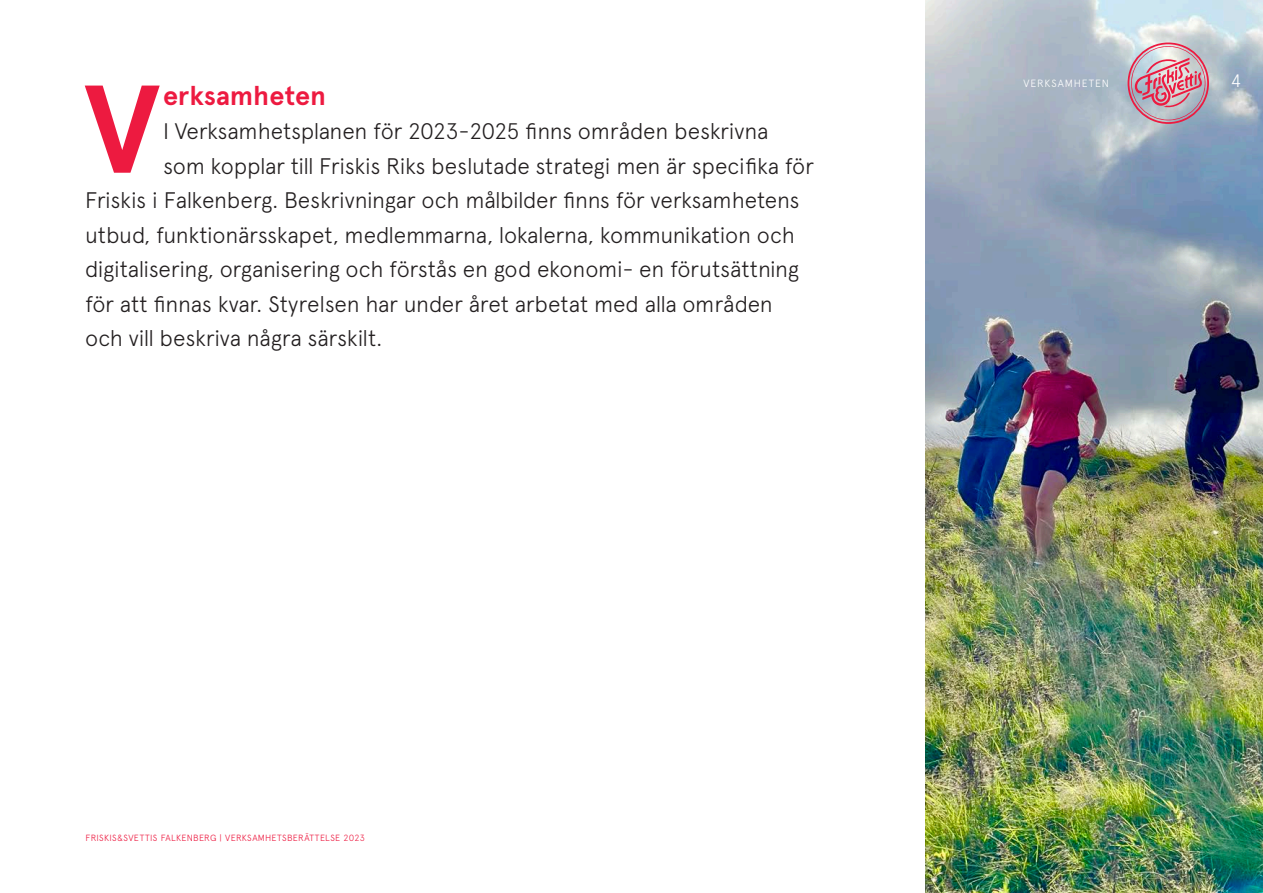
<style>
.page{position:relative;width:1263px;height:893px;background:#fff}
.page>*{position:absolute;margin:0;border:0;box-sizing:border-box;transform-origin:0 0}
.t1{font:700 124.5px "Apercu";color:#ed1a40}
.t2{font:700 27px "Apercu";color:#ed1a40}
.t3{font:300 22.5px "Apercu";letter-spacing:-.015em;color:#231f20}
.t4{font:300 18px "Apercu";color:#fff}
.t5{font:300 10.5px "Apercu";letter-spacing:.085em;color:#fff}
.t6{font:300 9px "Apercu";letter-spacing:.035em;color:#ed1a40}
</style>
<div class="page">
<img style="left:925px;top:0;width:338px;height:893px">
<svg style="left:1127px;top:43px;width:82px;height:81px;background:#c8a0ae"></svg>
<p class="t1" style="left:85px;top:54px;width:77px">V</p>
<p class="t2" style="left:163px;top:79px;width:164px">erksamheten</p>
<p class="t3" style="left:163px;top:118px;width:607px">I Verksamhetsplanen för 2023-2025 finns områden beskrivna</p>
<p class="t3" style="left:163px;top:153px;width:652px">som kopplar till Friskis Riks beslutade strategi men är specifika för</p>
<p class="t3" style="left:85px;top:187px;width:716px">Friskis i Falkenberg. Beskrivningar och målbilder finns för verksamhetens</p>
<p class="t3" style="left:85px;top:222px;width:711px">utbud, funktionärsskapet, medlemmarna, lokalerna, kommunikation och</p>
<p class="t3" style="left:85px;top:256px;width:715px">digitalisering, organisering och förstås en god ekonomi- en förutsättning</p>
<p class="t3" style="left:85px;top:291px;width:689px">för att finnas kvar. Styrelsen har under året arbetat med alla områden</p>
<p class="t3" style="left:85px;top:325px;width:299px">och vill beskriva några särskilt.</p>
<p class="t6" style="left:85px;top:832px;width:281px">FRISKIS&amp;SVETTIS FALKENBERG | VERKSAMHETSBERÄTTELSE 2023</p>
<p class="t5" style="left:1023px;top:77px;width:87px">VERKSAMHETEN</p>
<p class="t4" style="left:1231px;top:70px;width:12px">4</p>
</div>
